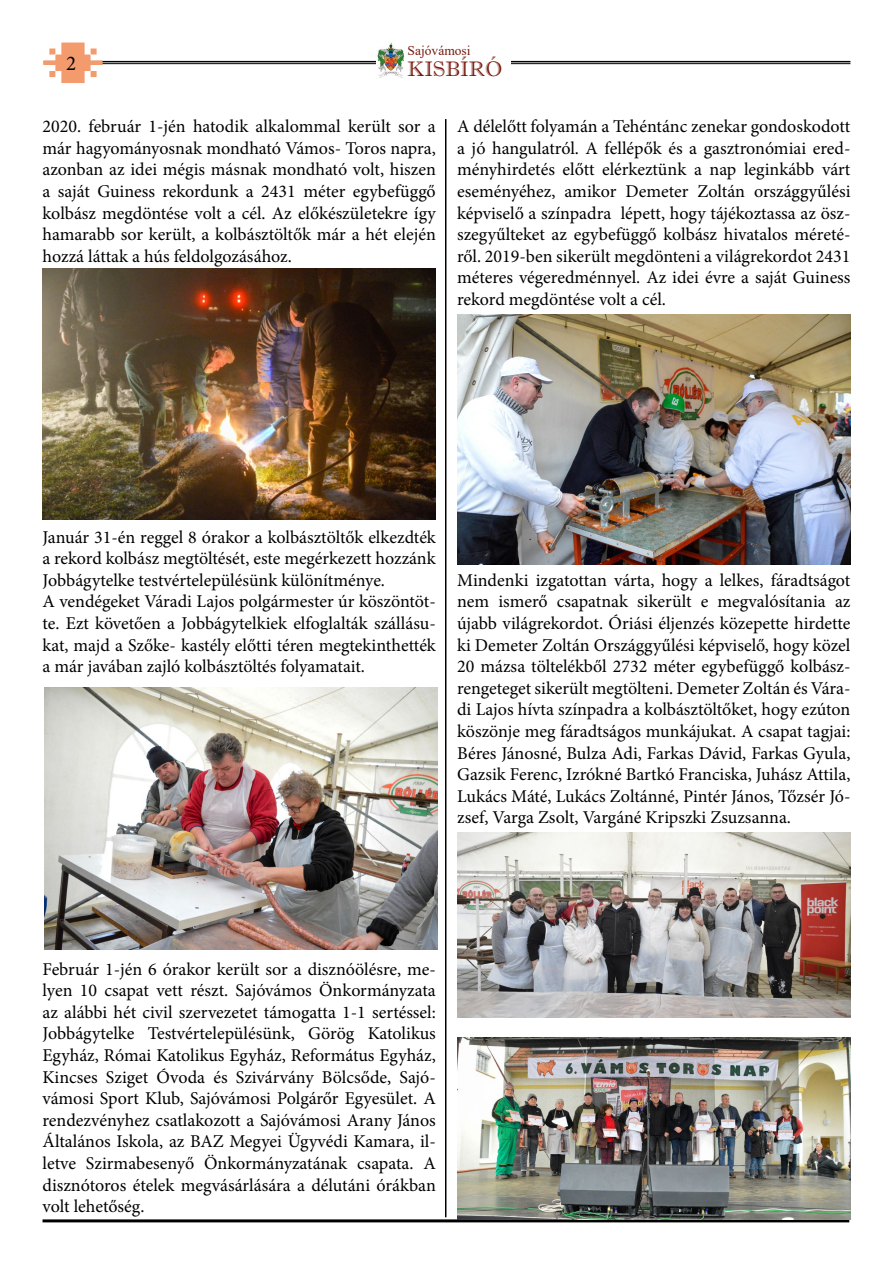
<style>
.page{position:relative;width:893px;height:1263px;background:#fff}
.page>*{position:absolute;margin:0;border:0;box-sizing:border-box;transform-origin:0 0}
.t1{font:21px "Imprint MT Shadow";color:#781a0d}
.t2{font:21px "Minion Pro";color:#000}
.t3{font:18px/21.6px "Minion Pro";letter-spacing:-.005em;color:#000;text-align:justify}
.t4{font:13.5px "Times New Roman";color:#781a0d}
</style>
<div class="page">
<hr style="left:44px;top:63px;width:806px;height:1px;background:#000">
<hr style="left:44px;top:61px;width:806px;height:1px;background:#000">
<svg style="left:43px;top:43px;width:60px;height:40px"></svg>
<hr style="left:43px;top:1219px;width:806px;height:3px;background:#000">
<div style="left:404px;top:43px;width:106px;height:36px;background:#fff"></div>
<img style="left:377px;top:43px;width:27px;height:35px">
<hr style="left:445px;top:119px;width:1px;height:1098px;background:#000">
<img style="left:45px;top:688px;width:393px;height:261px">
<img style="left:43px;top:269px;width:393px;height:251px">
<img style="left:457px;top:1037px;width:393px;height:182px">
<img style="left:457px;top:832px;width:393px;height:185px">
<img style="left:457px;top:315px;width:393px;height:249px">
<p class="t2" style="left:66px;top:49px;width:12px">2</p>
<p class="t4" style="left:408px;top:41px;width:65px">Sajóvámosi</p>
<p class="t1" style="left:408px;top:56px;width:96px">KISBÍRÓ</p>
<p class="t3" style="left:43px;top:116px;width:395px">2020. február 1-jén hatodik alkalommal került sor a már hagyományosnak mondható Vámos- Toros napra, azonban az idei mégis másnak mondható volt, hiszen a saját Guiness rekordunk a 2431 méter egybefüggő kolbász megdöntése volt a cél. Az előkészületekre így hamarabb sor került, a kolbásztöltők már a hét elején hozzá láttak a hús feldolgozásához.</p>
<p class="t3" style="left:457px;top:116px;width:395px">A délelőtt folyamán a Tehéntánc zenekar gondoskodott a jó hangulatról. A fellépők és a gasztronómiai ered&shy;ményhirdetés előtt elérkeztünk a nap leginkább várt eseményéhez, amikor Demeter Zoltán országgyűlési képviselő a színpadra lépett, hogy tájékoztassa az ös - szegyűlteket az egybefüggő kolbász hivatalos méreté&shy;ről. 2019-ben sikerült megdönteni a világrekordot 2431 méteres végeredménnyel. Az idei évre a saját Guiness rekord megdöntése volt a cél.</p>
<p class="t3" style="left:43px;top:526px;width:395px;text-align:left">Január 31-én reggel 8 órakor a kolbásztöltők elkezdték a rekord kolbász megtöltését, este megérkezett hozzánk Jobbágytelke testvértelepülésünk különítménye.<br>A vendégeket Váradi Lajos polgármester úr köszöntöt&shy;te. Ezt követően a Jobbágytelkiek elfoglalták szállásu&shy;kat, majd a Szőke- kastély előtti téren megtekinthették a már javában zajló kolbásztöltés folyamatait.</p>
<p class="t3" style="left:457px;top:569px;width:395px">Mindenki izgatottan várta, hogy a lelkes, fáradtságot nem ismerő csapatnak sikerült e megvalósítania az újabb világrekordot. Óriási éljenzés közepette hirdette ki Demeter Zoltán Országgyűlési képviselő, hogy közel 20 mázsa töltelékből 2732 méter egybefüggő kolbász&shy;rengeteget sikerült megtölteni. Demeter Zoltán és Vára&shy;di Lajos hívta színpadra a kolbásztöltőket, hogy ezúton köszönje meg fáradtságos munkájukat. A csapat tagjai:<br>Béres Jánosné, Bulza Adi, Farkas Dávid, Farkas Gyula, Gazsik Ferenc, Izrókné Bartkó Franciska, Juhász Attila, Lukács Máté, Lukács Zoltánné, Pintér János, Tőzsér Jó&shy;zsef, Varga Zsolt, Vargáné Kripszki Zsuzsanna.</p>
<p class="t3" style="left:43px;top:958px;width:395px">Február 1-jén 6 órakor került sor a disznóölésre, me&shy;lyen 10 csapat vett részt. Sajóvámos Önkormányzata az alábbi hét civil szervezetet támogatta 1-1 sertéssel:<br>Jobbágytelke Testvértelepülésünk, Görög Katolikus Egyház, Római Katolikus Egyház, Református Egyház, Kincses Sziget Óvoda és Szivárvány Bölcsőde, Sajó&shy;vámosi Sport Klub, Sajóvámosi Polgárőr Egyesület. A rendezvényhez csatlakozott a Sajóvámosi Arany János Általános Iskola, az BAZ Megyei Ügyvédi Kamara, il&shy;letve Szirmabesenyő Önkormányzatának csapata. A disznótoros ételek megvásárlására a délutáni órákban volt lehetőség.</p>
</div>
